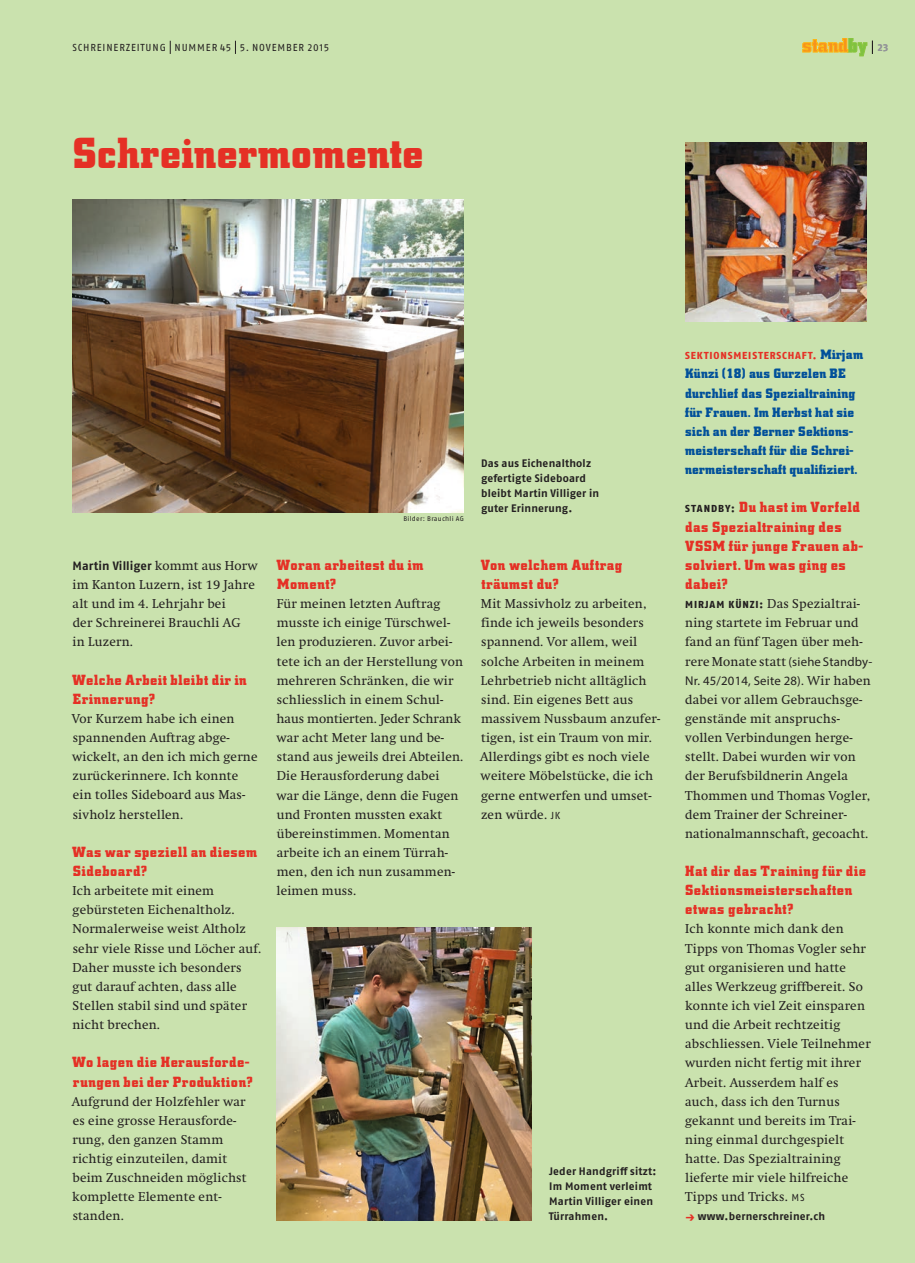
<style>
.page{position:relative;width:915px;height:1263px;background:#fff}
.page>*{position:absolute;margin:0;border:0;box-sizing:border-box;transform-origin:0 0}
.t1{font:42px "Downtown";letter-spacing:.015em;color:#e53025}
.t2{font:14.25px/19.2px "Downtown";letter-spacing:.045em;color:#e53025}
.t3{font:13.2px/19.2px "Downtown";letter-spacing:.02em;color:#01509a}
.t4{font:12.75px/19.2px "Swift";letter-spacing:.02em;color:#231f20}
.t5{font:12.75px "Myriad Pro";letter-spacing:.02em;color:#231f20}
.t6{font:700 12.15px "Fago OT";letter-spacing:.005em;color:#231f20}
.t7{font:700 10.8px/15.3px "Fago OT";letter-spacing:.015em;color:#231f20}
.t8{font:10.2px "Fago OT";letter-spacing:.085em;color:#231f20}
.t9{font:800 10.2px "Fago OT";letter-spacing:.085em;color:#e53025}
.t10{font:700 10.2px "Fago OT";color:#939598}
.t11{font:6.75px "Fago OT";letter-spacing:.045em;color:#231f20}
.s1{font-family:"Swift";font-weight:400;font-size:12.75px}
.s2{font-family:"Fago OT";font-size:10.2px}
.s3{font-family:"Downtown";font-weight:400;font-size:13.2px;color:#01509a}
.s4{font-family:"Fago OT";font-weight:800;font-size:10.2px;color:#231f20}
.s5{font-family:"Fago OT";font-weight:800;font-size:10.2px}
.s6{font-family:"Myriad Pro"}
.s7{font-family:"Swift"}
.s8{font-size:12px;color:#e53025}
</style>
<div class="page">
<div style="left:0;top:0;width:914px;height:1263px;background:#cae2ae"></div>
<svg style="left:170px;top:41px;width:1px;height:13px"></svg>
<svg style="left:235px;top:41px;width:1px;height:13px"></svg>
<svg style="left:802px;top:38px;width:70px;height:18px"></svg>
<img style="left:685px;top:142px;width:180px;height:179px">
<img style="left:72px;top:200px;width:391px;height:312px">
<img style="left:276px;top:927px;width:255px;height:293px">
<p class="t8" style="left:72px;top:41px;width:258px">SCHREINERZEITUNG NUMMER 45 5. Novem ber 2015</p>
<p class="t10" style="left:877px;top:41px;width:12px">23</p>
<h1 class="t1" style="left:72px;top:127px;width:353px">Schreinermomente</h1>
<p class="t6" style="left:73px;top:558px;width:186px">Martin Villiger <span class="s1">kommt aus Horw</span></p>
<p class="t4" style="left:73px;top:575px;width:184px">im Kanton Luzern, ist 19 Jahre alt und im 4. Lehrjahr bei<br>der Schreinerei Brauchli AG in Luzern.</p>
<p class="t2" style="left:72px;top:670px;width:176px">Welche Arbeit bleibt dir in<br>Erinnerung?</p>
<p class="t4" style="left:72px;top:709px;width:187px">Vor Kurzem habe ich einen spannenden Auftrag abge&shy;wickelt, an den ich mich gerne zurückerinnere. Ich konnte ein tolles Sideboard aus Mas&shy;sivholz herstellen.</p>
<p class="t2" style="left:72px;top:842px;width:186px">Was war speziell an diesem<br>Sideboard?</p>
<p class="t4" style="left:72px;top:881px;width:190px">Ich arbeitete mit einem gebürsteten Eichenaltholz.<br>Normalerweise weist Altholz sehr viele Risse und Löcher auf.<br>Daher musste ich besonders gut darauf achten, dass alle<br>Stellen stabil sind und später nicht brechen.</p>
<p class="t2" style="left:72px;top:1052px;width:182px">Wo lagen die Herausforde&shy;rungen bei der Produktion?</p>
<p class="t4" style="left:72px;top:1092px;width:176px">Aufgrund der Holzfehler war es eine grosse Herausforde&shy;rung, den ganzen Stamm richtig einzuteilen, damit beim Zuschneiden möglichst komplette Elemente ent&shy;standen.</p>
<p class="t11" style="left:403px;top:514px;width:62px">Bilder: Brauchli AG</p>
<p class="t2" style="left:276px;top:555px;width:148px">Woran arbeitest du im<br>Moment?</p>
<p class="t4" style="left:276px;top:594px;width:188px">Für meinen letzten Auftrag musste ich einige Türschwel&shy;len produzieren. Zuvor arbei&shy;tete ich an der Herstellung von mehreren Schränken, die wir schliesslich in einem Schul&shy;haus montierten. Jeder Schrank war acht Meter lang und be&shy;stand aus jeweils drei Abteilen.<br>Die Herausforderung dabei war die Länge, denn die Fugen und Fronten mussten exakt übereinstimmen. Momentan arbeite ich an einem Türrah&shy;men, den ich nun zusammen&shy;leimen muss.</p>
<p class="t7" style="left:481px;top:455px;width:120px">Das aus Eichenaltholz gefertigte Sideboard bleibt Martin Villiger in guter Erinnerung.</p>
<p class="t2" style="left:480px;top:555px;width:143px">Von welchem Auftrag träumst du?</p>
<p class="t4" style="left:480px;top:594px;width:181px">Mit Massivholz zu arbeiten, finde ich jeweils besonders spannend. Vor allem, weil solche Arbeiten in meinem<br>Lehrbetrieb nicht alltäglich sind. Ein eigenes Bett aus massivem Nussbaum anzufer&shy;tigen, ist ein Traum von mir.<br>Allerdings gibt es noch viele weitere Möbelstücke, die ich gerne entwerfen und umset&shy;zen würde. <span class="s2">JK</span></p>
<p class="t7" style="left:548px;top:1163px;width:109px">Jeder Handgriff sitzt:<br>Im Moment verleimt<br>Martin Villiger einen<br>Türrahmen.</p>
<p class="t9" style="left:685px;top:350px;width:179px">SEKTIONSMEISTERSCHAFT. <span class="s3">Mirjam</span></p>
<p class="t3" style="left:685px;top:364px;width:174px">Künzi (18) aus Gurzelen BE durchlief das Spezialtraining für Frauen. Im Herbst hat sie sich an der Berner Sektions&shy;meisterschaft für die Schrei&shy;nermeisterschaft qualifiziert.</p>
<p class="t2" style="left:685px;top:497px;width:179px"><span class="s4">STANDBY:</span> Du hast im Vorfeld das Spezialtraining des<br>VSSM für junge Frauen ab&shy;solviert. Um was ging es dabei?</p>
<p class="t4" style="left:685px;top:594px;width:189px"><span class="s5">MIRJAM KÜNZI:</span> Das Spezialtrai&shy;ning startete im Februar und fand an fünf Tagen über meh&shy;rere Monate statt <span class="s6">(siehe Standby-</span></p>
<p class="t5" style="left:685px;top:672px;width:187px">Nr. 45/2014, Seite 28). <span class="s7">Wir haben</span></p>
<p class="t4" style="left:685px;top:690px;width:187px">dabei vor allem Gebrauchsge&shy;genstände mit anspruchs&shy;vollen Verbindungen herge&shy;stellt. Dabei wurden wir von der Berufsbildnerin Angela<br>Thommen und Thomas Vogler, dem Trainer der Schreiner&shy;nationalmannschaft, gecoacht.</p>
<p class="t2" style="left:685px;top:861px;width:182px">Hat dir das Training für die<br>Sektionsmeisterschaften etwas gebracht?</p>
<p class="t4" style="left:685px;top:919px;width:187px">Ich konnte mich dank den<br>Tipps von Thomas Vogler sehr gut organisieren und hatte alles Werkzeug griffbereit. So konnte ich viel Zeit einsparen und die Arbeit rechtzeitig abschliessen. Viele Teilnehmer wurden nicht fertig mit ihrer<br>Arbeit. Ausserdem half es auch, dass ich den Turnus gekannt und bereits im Trai&shy;ning einmal durchgespielt hatte. Das Spezialtraining lieferte mir viele hilfreiche<br>Tipps und Tricks. <span class="s2">MS</span></p>
<p class="t7" style="left:685px;top:1209px;width:141px"><span class="s8">→</span> www.bernerschreiner.ch</p>
</div>
